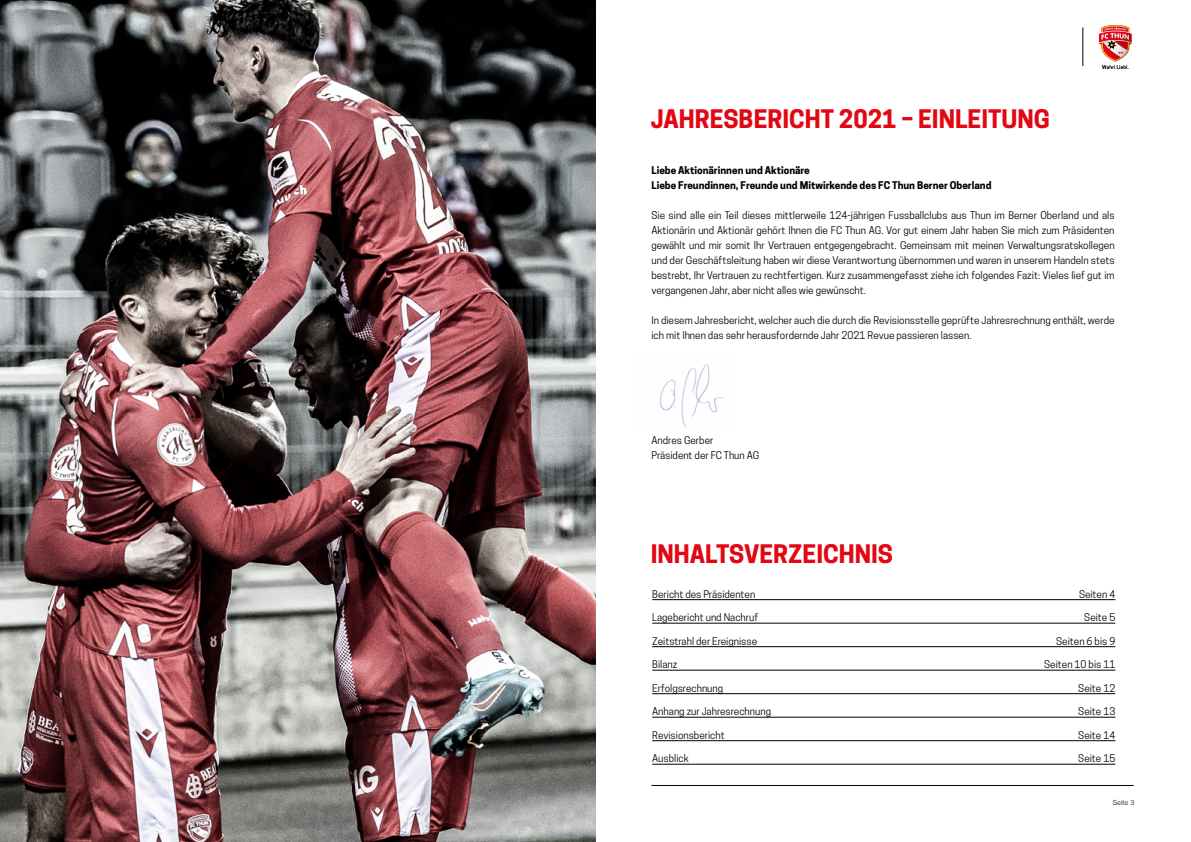
<style>
.page{position:relative;width:1191px;height:842px;background:#fff}
.page>*{position:absolute;margin:0;border:0;box-sizing:border-box;transform-origin:0 0}
.t1{font:700 24px "Cooper Hewitt";color:#e30613}
.t2{font:10px/15px "Cooper Hewitt";color:#000}
.t3{font:700 10px/15px "Cooper Hewitt";color:#000}
.t4{font:300 7px "Helvetica";color:#000}
</style>
<div class="page">
<hr style="left:651px;top:785px;width:482px;height:1px;background:#000">
<hr style="left:1082px;top:28px;width:1px;height:38px;background:#000">
<svg style="left:1099px;top:25px;width:33px;height:44px"></svg>
<img style="left:0;top:0;width:595px;height:842px">
<hr style="left:652px;top:599px;width:463px;height:1px;background:#000">
<hr style="left:652px;top:623px;width:463px;height:1px;background:#000">
<hr style="left:652px;top:646px;width:463px;height:1px;background:#000">
<hr style="left:652px;top:670px;width:463px;height:1px;background:#000">
<hr style="left:652px;top:693px;width:463px;height:1px;background:#000">
<hr style="left:652px;top:717px;width:463px;height:1px;background:#000">
<hr style="left:652px;top:740px;width:463px;height:1px;background:#000">
<hr style="left:652px;top:764px;width:463px;height:1px;background:#000">
<img style="left:660px;top:364px;width:64px;height:63px">
<h1 class="t1" style="left:651px;top:105px;width:401px">JAHRESBERICHT 2021 – EINLEITUNG</h1>
<p class="t3" style="left:651px;top:163px;width:341px">Liebe Aktionärinnen und Aktionäre<br>Liebe Freundinnen, Freunde und Mitwirkende des FC Thun Berner Oberland</p>
<p class="t2" style="left:651px;top:208px;width:464px;text-align:justify">Sie sind alle ein Teil dieses mittlerweile 124-jährigen Fussballclubs aus Thun im Berner Oberland und als Aktionärin und Aktionär gehört Ihnen die FC Thun AG. Vor gut einem Jahr haben Sie mich zum Präsidenten gewählt und mir somit Ihr Vertrauen entgegengebracht. Gemeinsam mit meinen Verwaltungsratskollegen und der Geschäftsleitung haben wir diese Verantwortung übernommen und waren in unserem Handeln stets bestrebt, Ihr Vertrauen zu rechtfertigen. Kurz zusammengefasst ziehe ich folgendes Fazit: Vieles lief gut im vergangenen Jahr, aber nicht alles wie gewünscht.</p>
<p class="t2" style="left:651px;top:313px;width:464px">In diesem Jahresbericht, welcher auch die durch die Revisionsstelle geprüfte Jahresrechnung enthält, werde ich mit Ihnen das sehr herausfordernde Jahr 2021 Revue passieren lassen.</p>
<p class="t2" style="left:651px;top:433px;width:109px">Andres Gerber<br>Präsident der FC Thun AG</p>
<h1 class="t1" style="left:651px;top:540px;width:244px">INHALTSVERZEICHNIS</h1>
<p class="t2" style="left:652px;top:586px;width:105px">Bericht des Präsidenten</p>
<p class="t2" style="left:1079px;top:586px;width:38px">Seiten 4</p>
<p class="t2" style="left:652px;top:610px;width:108px">Lagebericht und Nachruf</p>
<p class="t2" style="left:1084px;top:610px;width:33px">Seite 5</p>
<p class="t2" style="left:652px;top:633px;width:106px">Zeitstrahl der Ereignisse</p>
<p class="t2" style="left:1056px;top:633px;width:61px">Seiten 6 bis 9</p>
<p class="t2" style="left:652px;top:657px;width:27px">Bilanz</p>
<p class="t2" style="left:1044px;top:657px;width:73px">Seiten 10 bis 11</p>
<p class="t2" style="left:652px;top:680px;width:72px">Erfolgsrechnung</p>
<p class="t2" style="left:1078px;top:680px;width:39px">Seite 12</p>
<p class="t2" style="left:652px;top:704px;width:120px">Anhang zur Jahresrechnung</p>
<p class="t2" style="left:1078px;top:704px;width:39px">Seite 13</p>
<p class="t2" style="left:652px;top:727px;width:74px">Revisionsbericht</p>
<p class="t2" style="left:1078px;top:727px;width:39px">Seite 14</p>
<p class="t2" style="left:652px;top:751px;width:38px">Ausblick</p>
<p class="t2" style="left:1078px;top:751px;width:39px">Seite 15</p>
<p class="t4" style="left:1112px;top:796px;width:23px">Seite 3</p>
</div>
